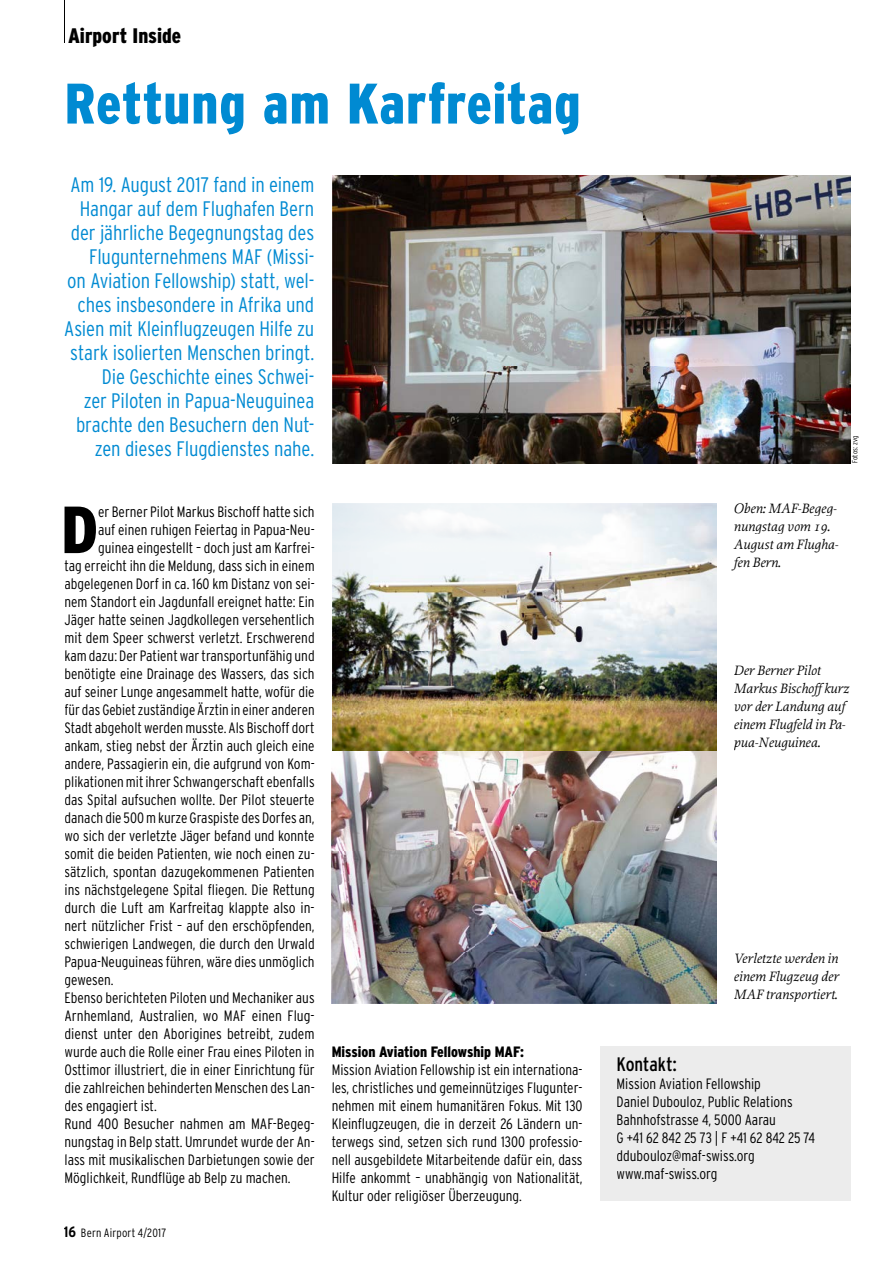
<style>
.page{position:relative;width:893px;height:1263px;background:#fff}
.page>*{position:absolute;margin:0;border:0;box-sizing:border-box;transform-origin:0 0}
.t1{font:900 condensed 66.45px "Interstate";color:#000}
.t2{font:900 condensed 57px "Interstate";letter-spacing:.01em;color:#008ad2}
.t3{font:300 condensed 21px/24px "Interstate";letter-spacing:-.005em;color:#008ad2;text-align:right}
.t4{font:900 condensed 21px "Interstate";color:#000}
.t5{font:condensed 19.5px "Interstate";color:#000}
.t6{font:300 condensed 15px/18px "Interstate";color:#000}
.t7{font:900 condensed 15px "Interstate";color:#000}
.t8{font:italic 14.25px/18px "Proforma";color:#000}
.t9{font:300 condensed 12px "Interstate";letter-spacing:.02em;color:#000}
.t10{font:300 condensed 7.5px "Interstate";letter-spacing:.015em;color:#000}
.s1{font-weight:700;font-size:15px}
</style>
<div class="page">
<div style="left:600px;top:1046px;width:250px;height:155px;background:#ececec"></div>
<img style="left:332px;top:175px;width:518px;height:288px">
<img style="left:332px;top:503px;width:384px;height:500px">
<hr style="left:64px;top:0;width:1px;height:43px;background:#000">
<h3 class="t4" style="left:68px;top:24px;width:115px">Airport Inside</h3>
<h2 class="t2" style="left:65px;top:72px;width:518px">Rettung am Karfreitag</h2>
<p class="t3" style="left:64px;top:172px;width:252px">Am 19. August 2017 fand in einem<br>Hangar auf dem Flughafen Bern der jährliche Begegnungstag des<br>Flugunternehmens MAF (Missi-<br>on Aviation Fellowship) statt, wel&shy;ches insbesondere in Afrika und<br>Asien mit Kleinflugzeugen Hilfe zu stark isolierten Menschen bringt.<br>Die Geschichte eines Schwei-<br>zer Piloten in Papua-Neuguinea brachte den Besuchern den Nut&shy;zen dieses Flugdienstes nahe.</p>
<h1 class="t1" style="left:61px;top:493px;width:39px">D</h1>
<p class="t6" style="left:98px;top:503px;width:218px">er Berner Pilot Markus Bischoff hatte sich</p>
<p class="t6" style="left:98px;top:521px;width:218px">auf einen ruhigen Feiertag in Papua-Neu-</p>
<p class="t6" style="left:98px;top:539px;width:218px">guinea eingestellt – doch just am Karfrei-</p>
<p class="t6" style="left:65px;top:557px;width:252px">tag erreicht ihn die Meldung, dass sich in einem</p>
<p class="t6" style="left:65px;top:575px;width:252px">abgelegenen Dorf in ca. 160 km Distanz von sei-</p>
<p class="t6" style="left:65px;top:593px;width:252px">nem Standort ein Jagdunfall ereignet hatte: Ein</p>
<p class="t6" style="left:65px;top:611px;width:252px">Jäger hatte seinen Jagdkollegen versehentlich</p>
<p class="t6" style="left:65px;top:629px;width:252px">mit dem Speer schwerst verletzt. Erschwerend</p>
<p class="t6" style="left:65px;top:647px;width:252px">kam dazu: Der Patient war transportunfähig und</p>
<p class="t6" style="left:65px;top:665px;width:252px">benötigte eine Drainage des Wassers, das sich</p>
<p class="t6" style="left:65px;top:683px;width:252px">auf seiner Lunge angesammelt hatte, wofür die</p>
<p class="t6" style="left:65px;top:701px;width:252px">für das Gebiet zuständige Ärztin in einer anderen</p>
<p class="t6" style="left:65px;top:719px;width:252px">Stadt abgeholt werden musste. Als Bischoff dort</p>
<p class="t6" style="left:65px;top:737px;width:252px">ankam, stieg nebst der Ärztin auch gleich eine</p>
<p class="t6" style="left:65px;top:755px;width:252px">andere, Passagierin ein, die aufgrund von Kom-</p>
<p class="t6" style="left:65px;top:773px;width:252px">plikationen mit ihrer Schwangerschaft ebenfalls</p>
<p class="t6" style="left:65px;top:791px;width:252px">das Spital aufsuchen wollte. Der Pilot steuerte</p>
<p class="t6" style="left:65px;top:809px;width:252px">danach die 500 m kurze Graspiste des Dorfes an,</p>
<p class="t6" style="left:65px;top:827px;width:252px">wo sich der verletzte Jäger befand und konnte</p>
<p class="t6" style="left:65px;top:845px;width:252px">somit die beiden Patienten, wie noch einen zu-</p>
<p class="t6" style="left:65px;top:863px;width:252px">sätzlich, spontan dazugekommenen Patienten</p>
<p class="t6" style="left:65px;top:881px;width:252px">ins nächstgelegene Spital fliegen. Die Rettung</p>
<p class="t6" style="left:65px;top:899px;width:252px">durch die Luft am Karfreitag klappte also in-</p>
<p class="t6" style="left:65px;top:917px;width:252px">nert nützlicher Frist – auf den erschöpfenden,</p>
<p class="t6" style="left:65px;top:935px;width:252px">schwierigen Landwegen, die durch den Urwald</p>
<p class="t6" style="left:65px;top:953px;width:252px">Papua-Neuguineas führen, wäre dies unmöglich</p>
<p class="t6" style="left:65px;top:971px;width:51px">gewesen.</p>
<p class="t6" style="left:65px;top:989px;width:252px">Ebenso berichteten Piloten und Mechaniker aus</p>
<p class="t6" style="left:65px;top:1007px;width:252px">Arnhemland, Australien, wo MAF einen Flug-</p>
<p class="t6" style="left:65px;top:1025px;width:252px">dienst unter den Aborigines betreibt, zudem</p>
<p class="t6" style="left:65px;top:1043px;width:252px">wurde auch die Rolle einer Frau eines Piloten in</p>
<p class="t6" style="left:65px;top:1061px;width:252px">Osttimor illustriert, die in einer Einrichtung für</p>
<p class="t6" style="left:65px;top:1079px;width:252px">die zahlreichen behinderten Menschen des Lan-</p>
<p class="t6" style="left:65px;top:1097px;width:94px">des engagiert ist.</p>
<p class="t6" style="left:65px;top:1115px;width:252px">Rund 400 Besucher nahmen am MAF-Begeg-</p>
<p class="t6" style="left:65px;top:1133px;width:252px">nungstag in Belp statt. Umrundet wurde der An-</p>
<p class="t6" style="left:65px;top:1151px;width:252px">lass mit musikalischen Darbietungen sowie der</p>
<p class="t6" style="left:65px;top:1169px;width:227px">Möglichkeit, Rundflüge ab Belp zu machen.</p>
<p class="t9" style="left:64px;top:1226px;width:104px"><span class="s1">16</span> Bern Airport 4/2017</p>
<p class="t7" style="left:332px;top:1043px;width:194px">Mission Aviation Fellowship MAF:</p>
<p class="t6" style="left:332px;top:1061px;width:252px;text-align:justify">Mission Aviation Fellowship ist ein internationa&shy;les, christliches und gemeinnütziges Flugunter&shy;nehmen mit einem humanitären Fokus. Mit 130<br>Kleinflugzeugen, die in derzeit 26 Ländern un&shy;terwegs sind, setzen sich rund 1300 professio&shy;nell ausgebildete Mitarbeitende dafür ein, dass Hilfe ankommt – unabhängig von Nationalität, Kultur oder religiöser Überzeugung.</p>
<p class="t10" style="left:850px;top:463px;width:29px;rotate:-90deg">Fotos: zvg</p>
<p class="t8" style="left:733px;top:498px;width:106px">Oben: MAF-Begeg&shy;nungstag vom 19.<br>August am Flugha&shy;fen Bern.</p>
<p class="t8" style="left:733px;top:660px;width:117px">Der Berner Pilot<br>Markus Bischoff kurz vor der Landung auf einem Flugfeld in Pa&shy;pua-Neuguinea.</p>
<p class="t8" style="left:733px;top:948px;width:107px;text-align:justify">Verletzte werden in einem Flugzeug der MAF transportiert.</p>
<h3 class="t5" style="left:617px;top:1053px;width:62px">Kontakt:</h3>
<p class="t6" style="left:617px;top:1074px;width:200px">Mission Aviation Fellowship<br>Daniel Dubouloz, Public Relations<br>Bahnhofstrasse 4, 5000 Aarau<br>G +41 62 842 25 73 | F +41 62 842 25 74 ddubouloz@maf-swiss.org www.maf-swiss.org</p>
</div>
